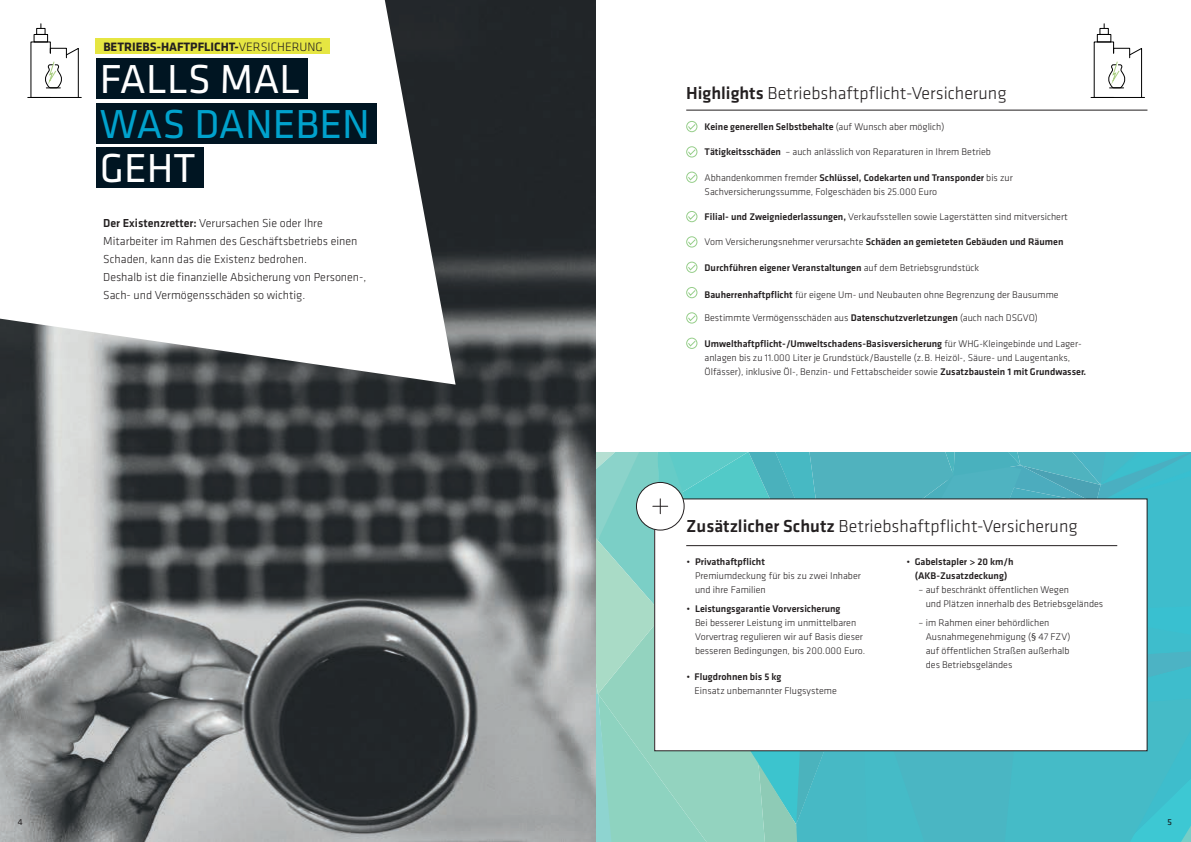
<style>
.page{position:relative;width:1191px;height:842px;background:#fff}
.page>*{position:absolute;margin:0;border:0;box-sizing:border-box;transform-origin:0 0}
.t1{font:42px "Klavika";color:#fff}
.t2{font:42px "Klavika";color:#00a2cd}
.t3{font:300 18px "Klavika";color:#231f20}
.t4{font:700 12.6px "Klavika";color:#231f20}
.t5{font:300 12px/18px "Klavika";color:#231f20}
.Einf__Abs{font:300 10px/14px "Klavika";color:#231f20}
.Einf__Abs-2{font:500 10px/14px "Klavika";color:#231f20;text-align:center}
.t6{font:9px "Klavika";color:#231f20}
.s1{font-weight:300}
.s2{font-weight:500}
.s3{font-family:"Myriad Pro";font-weight:400}
</style>
<div class="page">
<img style="left:0;top:0;width:595px;height:842px">
<svg style="left:0;top:0;width:455px;height:385px"></svg>
<hr style="left:686px;top:110px;width:461px;height:1px;background:#231f20">
<div style="left:686px;top:121px;width:11px;height:11px;border:1px solid #96ce8a;border-radius:50%"></div>
<svg style="left:687px;top:123px;width:9px;height:7px"></svg>
<div style="left:686px;top:146px;width:11px;height:11px;border:1px solid #96ce8a;border-radius:50%"></div>
<svg style="left:687px;top:148px;width:9px;height:8px"></svg>
<div style="left:686px;top:172px;width:11px;height:11px;border:1px solid #96ce8a;border-radius:50%"></div>
<svg style="left:687px;top:174px;width:9px;height:7px"></svg>
<div style="left:686px;top:211px;width:11px;height:11px;border:1px solid #96ce8a;border-radius:50%"></div>
<svg style="left:687px;top:213px;width:9px;height:7px"></svg>
<div style="left:686px;top:236px;width:11px;height:11px;border:1px solid #96ce8a;border-radius:50%"></div>
<svg style="left:687px;top:238px;width:9px;height:8px"></svg>
<div style="left:686px;top:262px;width:11px;height:11px;border:1px solid #96ce8a;border-radius:50%"></div>
<svg style="left:687px;top:264px;width:9px;height:7px"></svg>
<div style="left:686px;top:287px;width:11px;height:11px;border:1px solid #96ce8a;border-radius:50%"></div>
<svg style="left:687px;top:289px;width:9px;height:8px"></svg>
<div style="left:686px;top:312px;width:11px;height:11px;border:1px solid #96ce8a;border-radius:50%"></div>
<svg style="left:687px;top:314px;width:9px;height:8px"></svg>
<div style="left:686px;top:338px;width:11px;height:11px;border:1px solid #96ce8a;border-radius:50%"></div>
<svg style="left:687px;top:340px;width:9px;height:7px"></svg>
<div style="left:96px;top:58px;width:211px;height:41px;background:#001522"></div>
<div style="left:96px;top:103px;width:280px;height:40px;background:#001522"></div>
<div style="left:96px;top:147px;width:108px;height:41px;background:#001522"></div>
<div style="left:34px;top:34px;width:14px;height:8px;border:1px solid #000"></div>
<div style="left:36px;top:28px;width:9px;height:7px;border:1px solid #000"></div>
<hr style="left:28px;top:97px;width:53px;height:1px;background:#000">
<svg style="left:30px;top:41px;width:49px;height:56px"></svg>
<div style="left:1097px;top:34px;width:14px;height:8px;border:1px solid #000"></div>
<div style="left:1099px;top:28px;width:9px;height:7px;border:1px solid #000"></div>
<hr style="left:1091px;top:97px;width:53px;height:1px;background:#000">
<svg style="left:1093px;top:41px;width:49px;height:56px"></svg>
<svg style="left:595px;top:453px;width:596px;height:389px"></svg>
<div style="left:95px;top:39px;width:235px;height:15px;background:#e6e642"></div>
<p class="t4" style="left:103px;top:40px;width:221px">BETRIEBS-HAFTPFLICHT-<span class="s1">VERSICHERUNG</span></p>
<p class="t1" style="left:100px;top:56px;width:202px">FALLS MAL</p>
<p class="t2" style="left:100px;top:101px;width:271px">WAS DANEBEN</p>
<p class="t1" style="left:100px;top:145px;width:97px">GEHT</p>
<p class="t5" style="left:103px;top:214px;width:256px"><span class="s2">Der Existenzretter:</span> Verursachen Sie oder Ihre<br>Mitarbeiter im Rahmen des Geschäftsbetriebs einen<br>Schaden, kann das die Existenz bedrohen.</p>
<p class="t5" style="left:103px;top:268px;width:265px">Deshalb ist die finanzielle Absicherung von Personen-,<br>Sach- und Vermögensschäden so wichtig.</p>
<p class="t6" style="left:18px;top:817px;width:6px">4</p>
<p class="t3" style="left:686px;top:82px;width:322px"><span class="s2">Highlights</span> Betriebshaftpflicht-Versicherung</p>
<p class="Einf__Abs-2" style="left:704px;top:119px;width:241px">Keine generellen Selbstbehalte <span class="s1">(auf Wunsch aber möglich)</span></p>
<p class="Einf__Abs" style="left:704px;top:145px;width:288px"><span class="s2">Tätigkeitsschäden</span> – auch anlässlich von Reparaturen in Ihrem Betrieb</p>
<p class="Einf__Abs" style="left:704px;top:170px;width:310px">Abhandenkommen fremder <span class="s2">Schlüssel, Codekarten und Transponder</span> bis zur<br>Sachversicherungssumme, Folgeschäden bis 25.000 Euro</p>
<p class="Einf__Abs" style="left:704px;top:210px;width:365px"><span class="s2">Filial- und Zweigniederlassungen,</span> Verkaufsstellen sowie Lagerstätten sind mitversichert</p>
<p class="Einf__Abs-2" style="left:704px;top:235px;width:360px"><span class="s1">Vom Versicherungsnehmer verursachte</span> Schäden an gemieteten Gebäuden und Räumen</p>
<p class="Einf__Abs-2" style="left:704px;top:260px;width:276px">Durchführen eigener Veranstaltungen <span class="s1">auf dem Betriebsgrundstück</span></p>
<p class="Einf__Abs" style="left:704px;top:288px;width:355px"><span class="s2">Bauherrenhaftpflicht</span> für eigene Um- und Neubauten ohne Begrenzung der Bausumme</p>
<p class="Einf__Abs" style="left:704px;top:311px;width:334px">Bestimmte Vermögensschäden aus <span class="s2">Datenschutzverletzungen</span> (auch nach DSGVO)</p>
<p class="Einf__Abs" style="left:704px;top:336px;width:383px"><span class="s2">Umwelthaftpflicht-/Umweltschadens-Basisversicherung</span> für WHG-Kleingebinde und Lager&shy;anlagen bis zu 11.000 Liter je Grundstück/Baustelle (z.B. Heizöl-, Säure- und Laugentanks,<br>Ölfässer), inklusive Öl-, Benzin- und Fettabscheider sowie <span class="s2">Zusatzbaustein 1 mit Grundwasser.</span></p>
<p class="t3" style="left:686px;top:515px;width:393px"><span class="s2">Zusätzlicher Schutz</span> Betriebshaftpflicht-Versicherung</p>
<p class="Einf__Abs" style="left:695px;top:554px;width:167px;text-indent:-9px">• <span class="s2">Privathaftpflicht<br></span>Premiumdeckung für bis zu zwei Inhaber und ihre Familien</p>
<p class="Einf__Abs" style="left:695px;top:602px;width:172px;text-indent:-9px">• <span class="s2">Leistungsgarantie Vorversicherung<br></span>Bei besserer Leistung im unmittelbaren Vorvertrag regulieren wir auf Basis dieser besseren Bedingungen, bis 200.000 Euro.</p>
<p class="Einf__Abs" style="left:694px;top:669px;width:144px;text-indent:-8px">• <span class="s2">Flugdrohnen bis 5 kg<br></span>Einsatz unbemannter Flugsysteme</p>
<p class="Einf__Abs-2" style="left:906px;top:554px;width:108px"><span class="s1">•</span> Gabelstapler &gt; 20 km/h (AKB-Zusatzdeckung)</p>
<p class="Einf__Abs" style="left:925px;top:582px;width:179px;text-indent:-7px">– auf beschränkt öffentlichen Wegen<br>und Plätzen innerhalb des Betriebsgeländes</p>
<p class="Einf__Abs" style="left:925px;top:616px;width:146px;text-indent:-7px">– im Rahmen einer behördlichen<br>Ausnahmegenehmigung (<span class="s3">§</span> 47 FZV) auf öffentlichen Straßen außerhalb des Betriebsgeländes</p>
<p class="t6" style="left:1167px;top:817px;width:6px">5</p>
</div>
